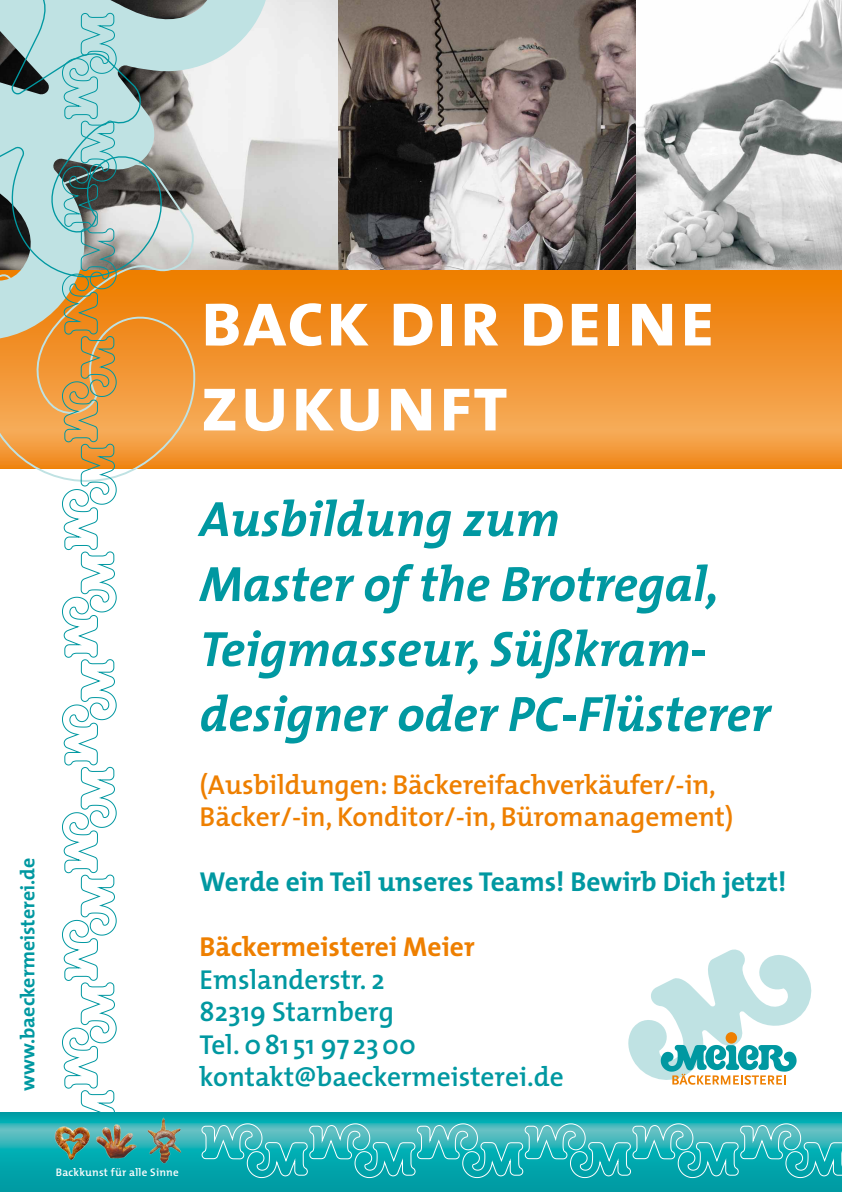
<style>
.page{position:relative;width:842px;height:1192px;background:#fff}
.page>*{position:absolute;margin:0;border:0;box-sizing:border-box;transform-origin:0 0}
.t1{font:80px/85px "The Mix Bold Caps";color:#fff}
.t2{font:italic 700 50px/65px "The Mix";color:#0098a1}
.t3{font:600 27.5px/32.5px "The Mix";color:#ee7f00}
.t4{font:600 27.5px/32.5px "The Mix";color:#0098a1}
.t5{font:700 27.5px "The Mix";color:#0098a1}
.t6{font:700 27.5px "The Mix";color:#ee7f00}
.t7{font:700 20px "The Mix";color:#0098a1}
.t8{font:600 11px "The Mix";letter-spacing:.02em;color:#fff}
</style>
<div class="page">
<img style="left:635px;top:0;width:207px;height:270px">
<img style="left:337px;top:0;width:298px;height:270px">
<img style="left:284px;top:0;width:53px;height:270px">
<svg style="left:628px;top:949px;width:184px;height:136px"></svg>
<div style="left:726px;top:1032px;width:11px;height:12px;background:#ee7f00;border-radius:50%"></div>
<svg style="left:200px;top:270px;width:642px;height:199px;background:#f1932d"></svg>
<svg style="left:200px;top:0;width:84px;height:354px"></svg>
<svg style="left:0;top:0;width:200px;height:479px;background:#dda868"></svg>
<svg style="left:0;top:0;width:165px;height:285px;background:#9eb4b0"></svg>
<svg style="left:62px;top:13px;width:55px;height:1100px"></svg>
<svg style="left:0;top:1113px;width:842px;height:79px;background:#04a2a9"></svg>
<svg style="left:202px;top:1123px;width:640px;height:55px;background:#36b7bc"></svg>
<img style="left:46px;top:1117px;width:142px;height:48px">
<p class="t7" style="left:11px;top:1091px;width:235px;rotate:-90deg">www.baeckermeisterei.de</p>
<h1 class="t1" style="left:200px;top:274px;width:517px">back dir deine zukunft</h1>
<h2 class="t2" style="left:200px;top:485px;width:572px">Ausbildung zum<br>Master of the Brotregal,<br>Teigmasseur, Süßkram&shy;designer oder PC-Flüsterer</h2>
<p class="t3" style="left:200px;top:767px;width:535px">(Ausbildungen: Bäckereifachverkäufer/-in,<br>Bäcker/-in, Konditor/-in, Büromanagement)</p>
<p class="t5" style="left:200px;top:859px;width:588px">Werde ein Teil unseres Teams! Bewirb Dich jetzt!</p>
<p class="t6" style="left:200px;top:924px;width:276px">Bäckermeisterei Meier</p>
<p class="t4" style="left:200px;top:962px;width:366px">Emslanderstr. 2<br>82319 Starnberg<br>Tel. 081 51 97 2300 kontakt@baeckermeisterei.de</p>
<p class="t8" style="left:56px;top:1164px;width:124px">Backkunst für alle Sinne</p>
</div>
